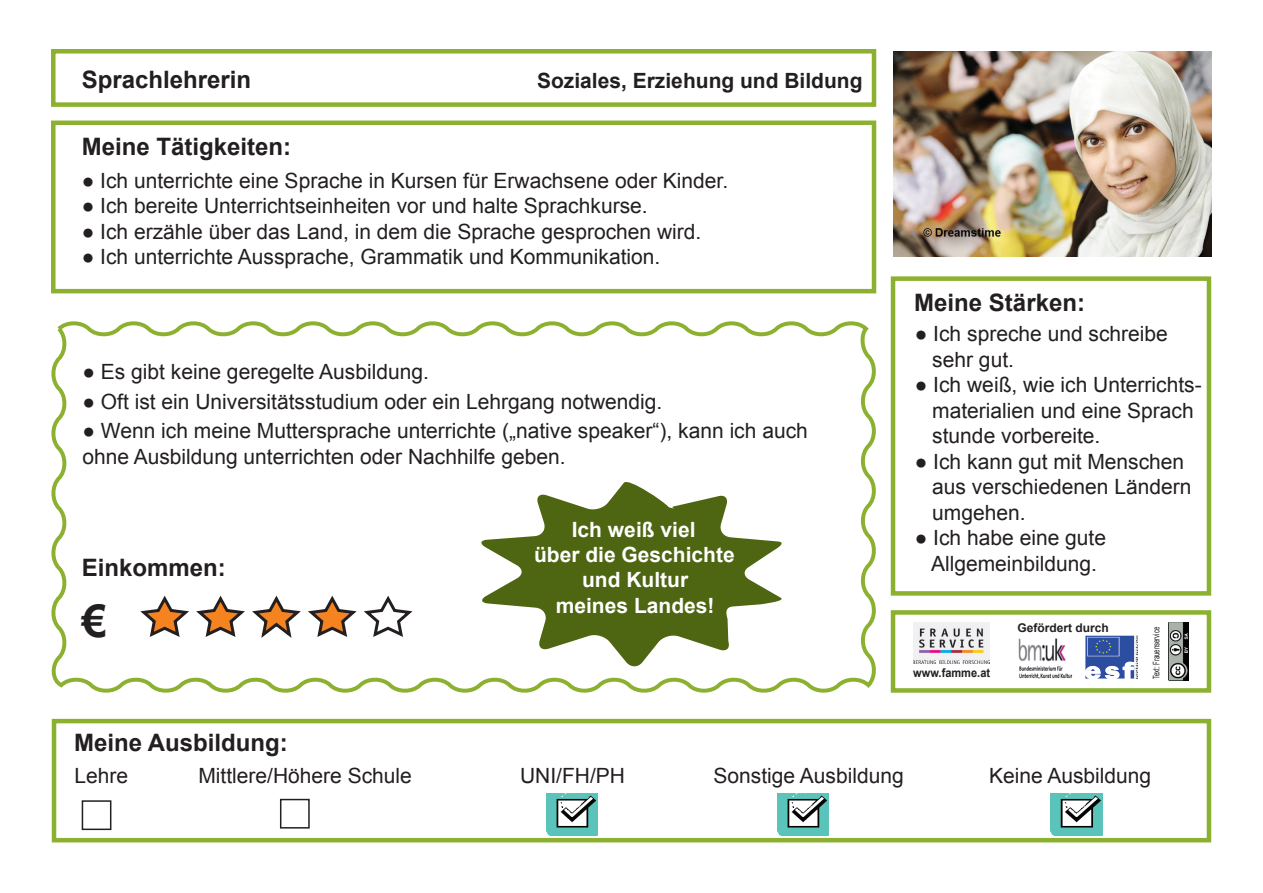
<style>
.page{position:relative;width:1263px;height:893px;background:#fff}
.page>*{position:absolute;margin:0;border:0;box-sizing:border-box;transform-origin:0 0}
.t1{font:700 45px "Arial";color:#231f20}
.t2{font:700 24px "Arial";color:#231f20}
.t3{font:21px/25.5px "Arial";color:#231f20}
.t4{font:700 21px/25.2px "Arial";color:#fff;text-align:center}
.t5{font:700 21px "Arial";color:#231f20}
.t6{font:700 12px "Arial";color:#231f20}
.t7{font:700 12px "Arial";color:#231f20;scale:.92 1}
.t8{font:9px "Arial";color:#231f20;scale:.67 1}
</style>
<div class="page">
<div style="left:51px;top:49px;width:825px;height:58px;border:4px solid #8cb130"></div>
<div style="left:51px;top:121px;width:825px;height:172px;border:4px solid #8cb130"></div>
<svg style="left:51px;top:321px;width:825px;height:372px"></svg>
<div style="left:52px;top:719px;width:1159px;height:123px;border:4px solid #8cb130"></div>
<img style="left:777px;top:794px;width:51px;height:42px">
<img style="left:546px;top:794px;width:51px;height:42px">
<div style="left:82px;top:800px;width:29px;height:30px;border:2px solid #231f20"></div>
<div style="left:280px;top:799px;width:30px;height:30px;border:2px solid #231f20"></div>
<img style="left:1051px;top:794px;width:51px;height:42px">
<img style="left:893px;top:51px;width:318px;height:205px">
<div style="left:891px;top:276px;width:320px;height:320px;border:4px solid #8cb130"></div>
<svg style="left:137px;top:595px;width:279px;height:46px"></svg>
<svg style="left:479px;top:477px;width:308px;height:191px;fill:#4e6511"></svg>
<img style="left:1169px;top:622px;width:19px;height:58px">
<div style="left:891px;top:610px;width:320px;height:83px;border:4px solid #8cb130"></div>
<img style="left:913px;top:622px;width:77px;height:41px">
<img style="left:1019px;top:638px;width:54px;height:41px">
<img style="left:1085px;top:636px;width:52px;height:43px">
<p class="t2" style="left:82px;top:63px;width:171px">Sprachlehrerin</p>
<p class="t5" style="left:537px;top:66px;width:327px">Soziales, Erziehung und Bildung</p>
<p class="t2" style="left:82px;top:131px;width:211px">Meine Tätigkeiten:</p>
<p class="t3" style="left:82px;top:168px;width:648px">● Ich unterrichte eine Sprache in Kursen für Erwachsene oder Kinder.</p>
<p class="t3" style="left:82px;top:193px;width:567px">● Ich bereite Unterrichtseinheiten vor und halte Sprachkurse.</p>
<p class="t3" style="left:82px;top:219px;width:621px">● Ich erzähle über das Land, in dem die Sprache gesprochen wird.</p>
<p class="t3" style="left:82px;top:244px;width:580px">● Ich unterrichte Aussprache, Grammatik und Kommunikation.</p>
<p class="t3" style="left:82px;top:359px;width:348px">● Es gibt keine geregelte Ausbildung.</p>
<p class="t3" style="left:82px;top:389px;width:581px">● Oft ist ein Universitätsstudium oder ein Lehrgang notwendig.</p>
<p class="t3" style="left:82px;top:419px;width:727px">● Wenn ich meine Muttersprache unterrichte („native speaker“), kann ich auch ohne Ausbildung unterrichten oder Nachhilfe geben.</p>
<p class="t2" style="left:82px;top:552px;width:146px">Einkommen:</p>
<h1 class="t1" style="left:82px;top:591px;width:27px">€</h1>
<p class="t2" style="left:74px;top:727px;width:215px">Meine Ausbildung:</p>
<p class="t4" style="left:534px;top:518px;width:202px">Ich weiß viel<br>über die Geschichte und Kultur<br>meines Landes!</p>
<p class="t2" style="left:914px;top:286px;width:172px">Meine Stärken:</p>
<p class="t3" style="left:932px;top:321px;width:237px;text-indent:-18px">● Ich spreche und schreibe sehr gut.</p>
<p class="t3" style="left:932px;top:372px;width:271px;text-indent:-18px">● Ich weiß, wie ich Unterrichts&shy;materialien und eine Sprach stunde vorbereite.</p>
<p class="t3" style="left:932px;top:449px;width:261px;text-indent:-18px">● Ich kann gut mit Menschen aus verschiedenen Ländern umgehen.</p>
<p class="t3" style="left:915px;top:525px;width:193px;text-align:center">● Ich habe eine gute<br>Allgemeinbildung.</p>
<p class="t7" style="left:913px;top:664px;width:85px">www.famme.at</p>
<p class="t6" style="left:1017px;top:620px;width:93px">Gefördert durch</p>
<p class="t8" style="left:1150px;top:679px;width:80px;rotate:-90deg">Text: Frauenservice</p>
<p class="t3" style="left:75px;top:763px;width:55px">Lehre</p>
<p class="t3" style="left:198px;top:763px;width:215px">Mittlere/Höhere Schule</p>
<p class="t3" style="left:520px;top:763px;width:106px">UNI/FH/PH</p>
<p class="t3" style="left:713px;top:763px;width:192px">Sonstige Ausbildung</p>
<p class="t3" style="left:989px;top:763px;width:164px">Keine Ausbildung</p>
</div>
